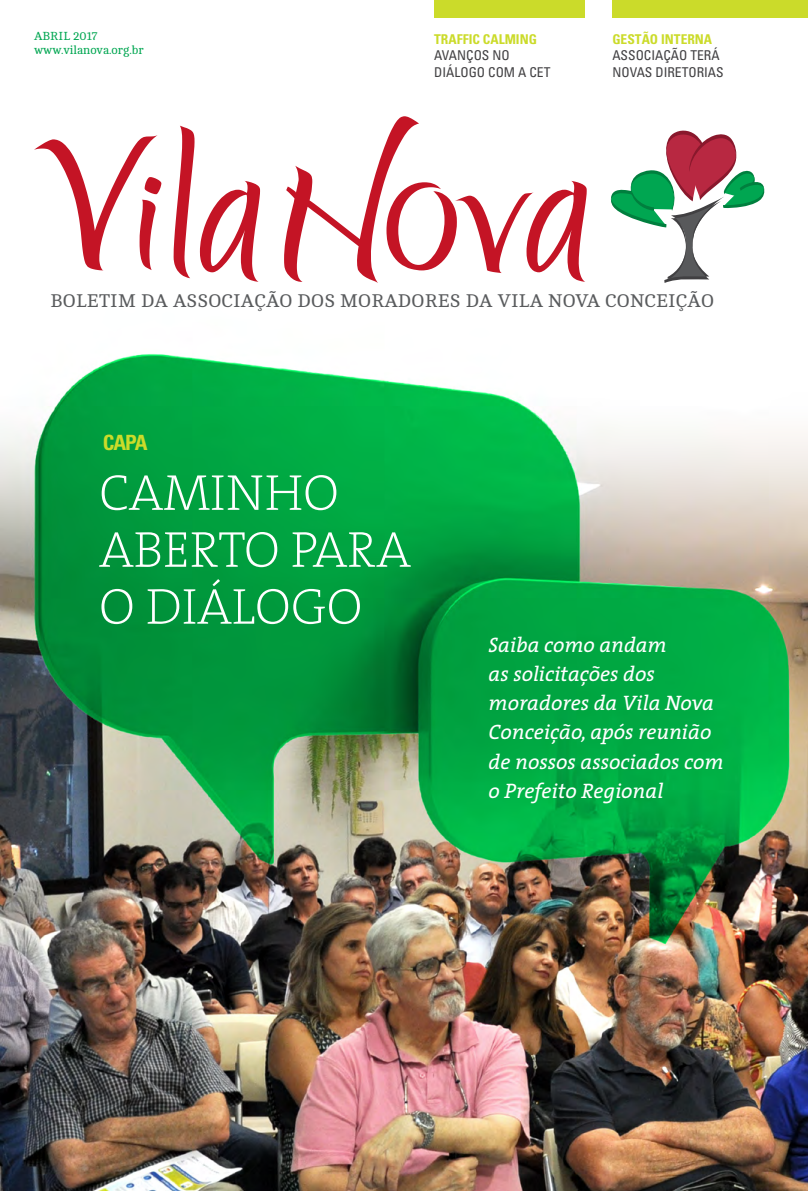
<style>
.page{position:relative;width:808px;height:1191px;background:#fff}
.page>*{position:absolute;margin:0;border:0;box-sizing:border-box;transform-origin:0 0}
.t1{font:200 50.85px/56.8px "The Serif";color:#fff}
.t2{font:italic 21px/29.2px "The Serif";color:#fff}
.t3{font:700 condensed 21px "Univers";color:#cbdb2a}
.t4{font:18.9px "Cambo";letter-spacing:.01em;color:#595b5d}
.t5{font:condensed 13.5px/16.2px "Univers";color:#414042}
.t6{font:700 condensed 13.5px "Univers";color:#cbdb2a}
.t7{font:12px/14.4px "Cambo";color:#00a651}
</style>
<div class="page">
<img style="left:0;top:125px;width:808px;height:1066px">
<div style="left:434px;top:0;width:151px;height:18px;background:#cbdb2a"></div>
<div style="left:612px;top:0;width:196px;height:18px;background:#cbdb2a"></div>
<svg style="left:603px;top:125px;width:164px;height:158px"></svg>
<svg style="left:34px;top:135px;width:127px;height:135px"></svg>
<svg style="left:174px;top:126px;width:86px;height:156px"></svg>
<svg style="left:284px;top:116px;width:303px;height:167px"></svg>
<p class="t7" style="left:34px;top:29px;width:111px">ABRIL 2017<br>WWW.VILANOVA.ORG.BR</p>
<p class="t6" style="left:434px;top:31px;width:104px">TRAFFIC CALMING</p>
<p class="t5" style="left:434px;top:47px;width:118px">AVANÇOS NO<br>DIÁLOGO COM A CET</p>
<p class="t6" style="left:612px;top:31px;width:101px">GESTÃO INTERNA</p>
<p class="t5" style="left:612px;top:47px;width:113px">ASSOCIAÇÃO TERÁ<br>NOVAS DIRETORIAS</p>
<p class="t4" style="left:50px;top:290px;width:305px">BOLETIM DA ASSOCIAÇÃO DO S MORADORE</p>
<p class="t4" style="left:450px;top:290px;width:73px">S DA VILA</p>
<p class="t4" style="left:548px;top:290px;width:164px">NOVA CONCEI ÇÃO</p>
<p class="t3" style="left:103px;top:430px;width:46px">CA PA</p>
<h1 class="t1" style="left:99px;top:462px;width:314px">CAMINHO<br>ABERTO PARA<br>O DIÁLOGO</h1>
<p class="t2" style="left:489px;top:629px;width:236px">Saiba como andam<br>as solicitações dos moradores da Vila Nova<br>Conceição, após reunião de nossos associados com o Prefeito Regional</p>
</div>
